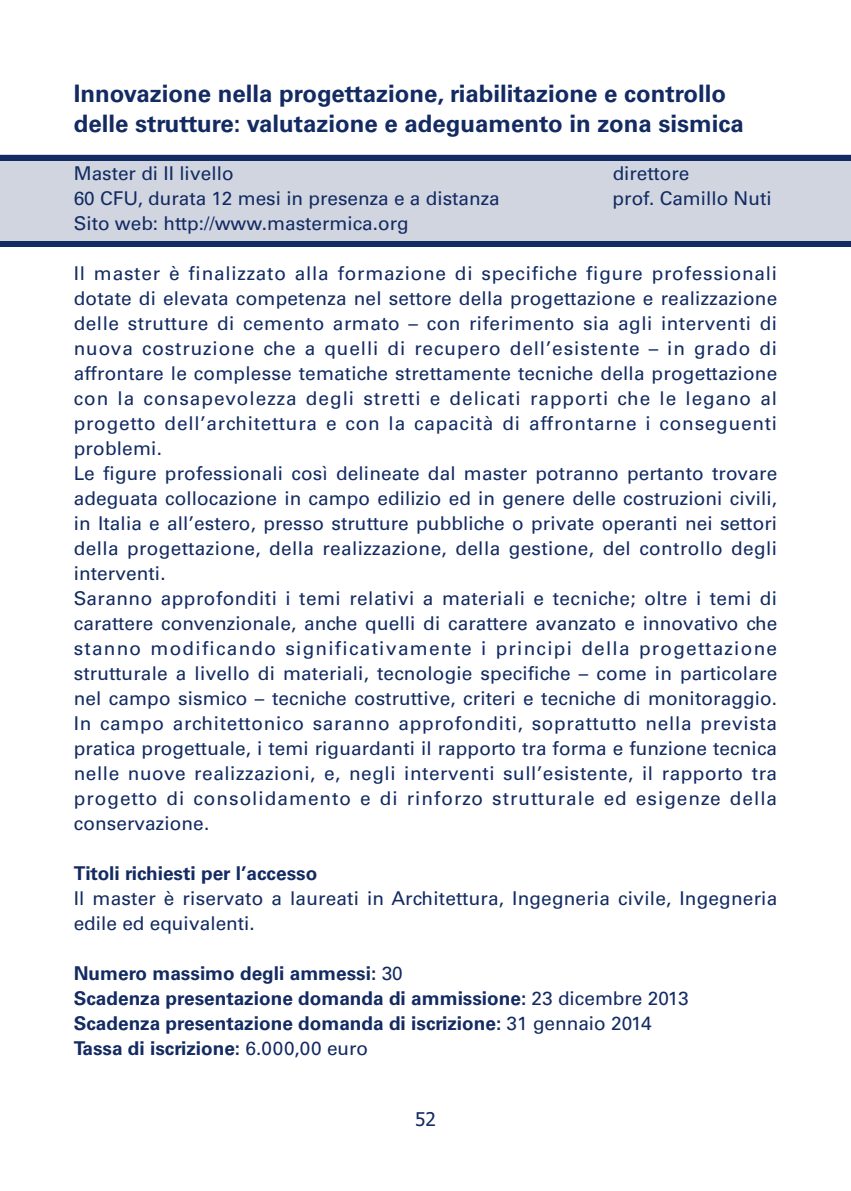
<style>
.page{position:relative;width:851px;height:1191px;background:#fff}
.page>*{position:absolute;margin:0;border:0;box-sizing:border-box;transform-origin:0 0}
.t1{font:700 24px/30px "Univers";color:#132b62}
.t2{font:19px/25px "Univers";letter-spacing:.01em;color:#132b62}
.t3{font:700 19px/25px "Univers";color:#132b62}
.t4{font:19px "Tahoma";color:#132b62}
.s1{font-weight:400}
</style>
<div class="page">
<div style="left:0;top:155px;width:850px;height:88px;background:#d0d5e0"></div>
<div style="left:0;top:155px;width:850px;height:6px;background:#132b62"></div>
<div style="left:0;top:241px;width:850px;height:6px;background:#132b62"></div>
<p class="t1" style="left:74px;top:81px;width:671px">Innovazione nella progettazione, riabilitazione e controllo delle strutture: valutazione e adeguamento in zona sismica</p>
<p class="t2" style="left:74px;top:163px;width:161px">Master di II livello</p>
<p class="t2" style="left:612px;top:163px;width:78px">direttore</p>
<p class="t2" style="left:74px;top:188px;width:427px">60 CFU, durata 12 mesi in presenza e a distanza</p>
<p class="t2" style="left:612px;top:188px;width:160px">prof. Camillo Nuti</p>
<p class="t2" style="left:74px;top:213px;width:336px">Sito web: http://www.mastermica.org</p>
<p class="t2" style="left:74px;top:263px;width:705px">Il master è finalizzato alla formazione di specifiche figure professionali dotate di elevata competenza nel settore della progettazione e realizzazione delle strutture di cemento armato – con riferimento sia agli interventi di nuova costruzione che a quelli di recupero dell’esistente – in grado di affrontare le complesse tematiche strettamente tecniche della progettazione con la consapevolezza degli stretti e delicati rapporti che le legano al progetto dell’architettura e con la capacità di affrontarne i conseguenti problemi.<br>Le figure professionali così delineate dal master potranno pertanto trovare adeguata collocazione in campo edilizio ed in genere delle costruzioni civili, in Italia e all’estero, presso strutture pubbliche o private operanti nei settori della progettazione, della realizzazione, della gestione, del controllo degli interventi.<br>Saranno approfonditi i temi relativi a materiali e tecniche; oltre i temi di carattere convenzionale, anche quelli di carattere avanzato e innovativo che stanno modificando significativamente i principi della progettazione strutturale a livello di materiali, tecnologie specifiche – come in particolare nel campo sismico – tecniche costruttive, criteri e tecniche di monitoraggio.<br>In campo architettonico saranno approfonditi, soprattutto nella prevista pratica progettuale, i temi riguardanti il rapporto tra forma e funzione tecnica nelle nuove realizzazioni, e, negli interventi sull’esistente, il rapporto tra progetto di consolidamento e di rinforzo strutturale ed esigenze della conservazione.</p>
<p class="t3" style="left:74px;top:863px;width:245px">Titoli richiesti per l’accesso</p>
<p class="t2" style="left:74px;top:888px;width:705px">Il master è riservato a laureati in Architettura, Ingegneria civile, Ingegneria edile ed equivalenti.</p>
<p class="t3" style="left:74px;top:963px;width:616px">Numero massimo degli ammessi: <span class="s1">30<br></span>Scadenza presentazione domanda di ammissione: <span class="s1">23 dicembre 2013<br></span>Scadenza presentazione domanda di iscrizione: <span class="s1">31 gennaio 2014<br></span>Tassa di iscrizione: <span class="s1">6.000,00 euro</span></p>
<p class="t4" style="left:415px;top:1108px;width:22px">52</p>
</div>
